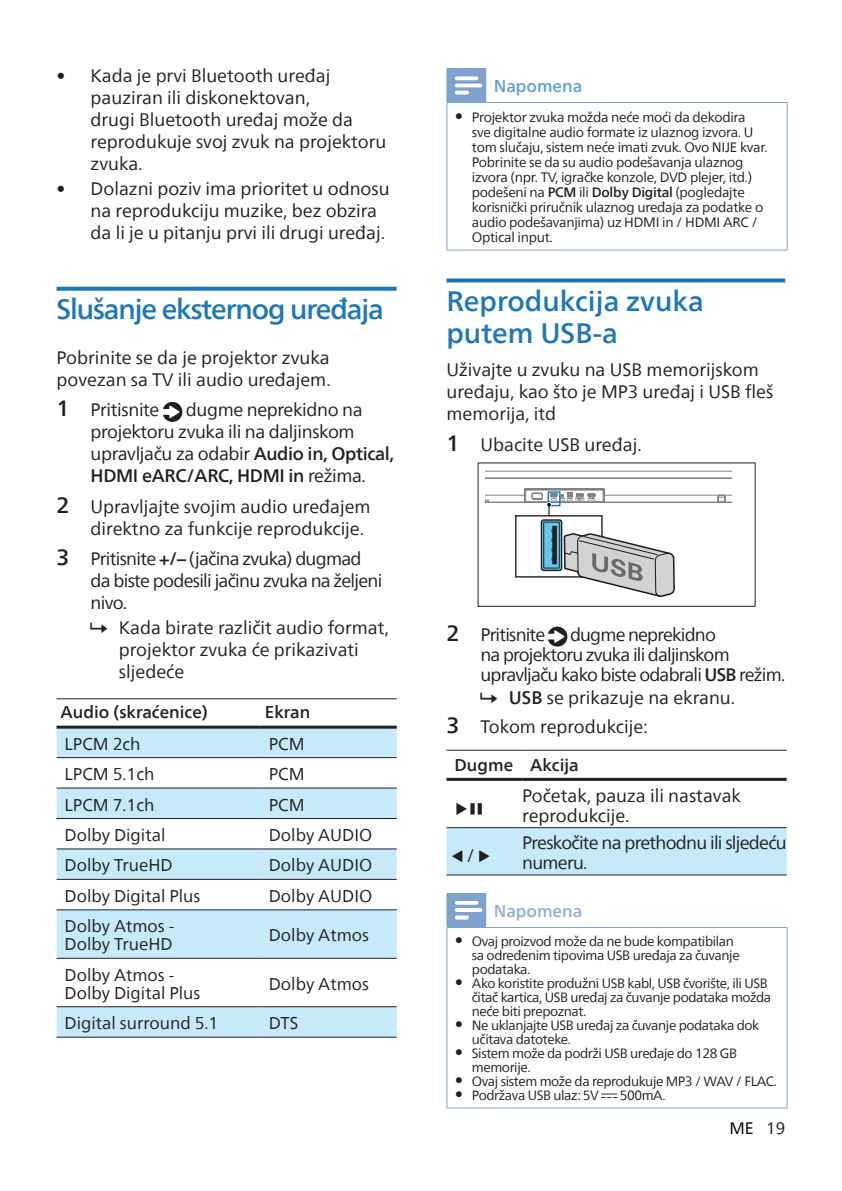
<style>
.page{position:relative;width:842px;height:1191px;background:#fff}
.page>*{position:absolute;margin:0;border:0;box-sizing:border-box;transform-origin:0 0}
.heading2{font:500 28px/32px "Neue Frutiger World";color:#1e78b6}
.heading2-2{font:500 28px "Neue Frutiger World";letter-spacing:-.03em;color:#1e78b6}
.Body_Text__0{font:18px/22px "Neue Frutiger World";color:#231f20}
.Body_Text__0-2{font:18px/22px "Neue Frutiger World";letter-spacing:-.02em;color:#231f20}
.Body_Text__0-3{font:18px/22px "Neue Frutiger World";letter-spacing:-.04em;color:#231f20}
.Body_Text__0-4{font:18px/20px "Neue Frutiger World";letter-spacing:-.045em;color:#231f20}
.dfutableheader_black{font:17px/18px "Neue Frutiger World";color:#231f20}
.dfutableheader_black-2{font:500 17px "Neue Frutiger World";color:#231f20}
.notes-caption-paragr{font:500 17px "Neue Frutiger World";color:#629fd5}
.notes-caption-paragr-2{font:500 17px "Neue Frutiger World";color:#92add4}
.t1{font:16.4px "Neue Frutiger World";color:#000}
.t2{font:13.6px/15px "Neue Frutiger World";letter-spacing:-.02em;color:#231f20}
.t3{font:13.4px/14px "Neue Frutiger World";letter-spacing:-.03em;color:#231f20}
.s1{font-weight:500}
.s2{font-weight:500;font-size:22px}
.s3{font-size:17px}
.s4{color:#231f20}
</style>
<div class="page">
<svg style="left:57px;top:287px;width:340px;height:4px"></svg>
<svg style="left:163px;top:402px;width:19px;height:20px"></svg>
<svg style="left:57px;top:728px;width:340px;height:308px;fill:#c6eafa"></svg>
<hr style="left:57px;top:757px;width:204px;height:1px;background:#231f20">
<hr style="left:261px;top:757px;width:136px;height:1px;background:#231f20">
<hr style="left:57px;top:787px;width:204px;height:1px;background:#231f20">
<hr style="left:261px;top:787px;width:136px;height:1px;background:#231f20">
<hr style="left:57px;top:818px;width:204px;height:1px;background:#231f20">
<hr style="left:261px;top:818px;width:136px;height:1px;background:#231f20">
<hr style="left:57px;top:848px;width:204px;height:1px;background:#231f20">
<hr style="left:261px;top:848px;width:136px;height:1px;background:#231f20">
<hr style="left:57px;top:879px;width:204px;height:1px;background:#231f20">
<hr style="left:261px;top:879px;width:136px;height:1px;background:#231f20">
<hr style="left:57px;top:909px;width:204px;height:1px;background:#231f20">
<hr style="left:261px;top:909px;width:136px;height:1px;background:#231f20">
<hr style="left:57px;top:957px;width:204px;height:1px;background:#231f20">
<hr style="left:261px;top:957px;width:136px;height:1px;background:#231f20">
<hr style="left:57px;top:1006px;width:204px;height:1px;background:#231f20">
<hr style="left:261px;top:1006px;width:136px;height:1px;background:#231f20">
<hr style="left:57px;top:1036px;width:204px;height:1px;background:#231f20">
<hr style="left:261px;top:1036px;width:136px;height:1px;background:#231f20">
<hr style="left:57px;top:698px;width:204px;height:1px;background:#231f20">
<hr style="left:261px;top:698px;width:136px;height:1px;background:#231f20">
<hr style="left:57px;top:725px;width:204px;height:3px;background:#231f20">
<hr style="left:261px;top:725px;width:136px;height:3px;background:#231f20">
<svg style="left:446px;top:278px;width:339px;height:4px"></svg>
<div style="left:447px;top:68px;width:39px;height:34px;background:#7fa1ce"></div>
<hr style="left:787px;top:103px;width:1px;height:147px;background:#7fa1ce">
<hr style="left:446px;top:69px;width:1px;height:33px;background:#7fa1ce">
<hr style="left:446px;top:68px;width:40px;height:1px;background:#7fa1ce">
<hr style="left:446px;top:102px;width:40px;height:1px;background:#7fa1ce">
<hr style="left:486px;top:102px;width:301px;height:1px;background:#7fa1ce">
<hr style="left:446px;top:103px;width:1px;height:147px;background:#7fa1ce">
<hr style="left:446px;top:250px;width:40px;height:1px;background:#7fa1ce">
<hr style="left:486px;top:250px;width:301px;height:1px;background:#7fa1ce">
<svg style="left:455px;top:76px;width:27px;height:18px"></svg>
<svg style="left:485px;top:462px;width:246px;height:145px"></svg>
<svg style="left:548px;top:626px;width:19px;height:20px"></svg>
<hr style="left:446px;top:749px;width:76px;height:1px;background:#231f20">
<hr style="left:522px;top:749px;width:265px;height:1px;background:#231f20">
<hr style="left:446px;top:778px;width:76px;height:3px;background:#231f20">
<hr style="left:522px;top:778px;width:265px;height:3px;background:#231f20">
<svg style="left:456px;top:803px;width:11px;height:12px"></svg>
<svg style="left:478px;top:803px;width:4px;height:11px"></svg>
<div style="left:470px;top:803px;width:5px;height:11px;background:#231f20"></div>
<svg style="left:446px;top:827px;width:341px;height:48px;background:#bfe1f1"></svg>
<div style="left:447px;top:893px;width:39px;height:34px;background:#7fa1ce"></div>
<hr style="left:787px;top:928px;width:1px;height:179px;background:#7fa1ce">
<hr style="left:446px;top:928px;width:1px;height:179px;background:#7fa1ce">
<hr style="left:446px;top:1107px;width:40px;height:1px;background:#7fa1ce">
<hr style="left:486px;top:1107px;width:301px;height:1px;background:#7fa1ce">
<hr style="left:486px;top:927px;width:301px;height:1px;background:#7fa1ce">
<svg style="left:455px;top:901px;width:27px;height:18px"></svg>
<svg style="left:601px;top:1093px;width:16px;height:6px"></svg>
<p class="Body_Text__0" style="left:91px;top:65px;width:297px;text-indent:-34px"><span class="s1">•</span> Kada je prvi Bluetooth uređaj pauziran ili diskonektovan,<br>drugi Bluetooth uređaj može da reprodukuje svoj zvuk na projektoru zvuka.</p>
<p class="Body_Text__0" style="left:91px;top:178px;width:301px;text-indent:-34px"><span class="s1">•</span> Dolazni poziv ima prioritet u odnosu na reprodukciju muzike, bez obzira da li je u pitanju prvi ili drugi uređaj.</p>
<p class="heading2-2" style="left:57px;top:286px;width:329px">Slušanje eksternog uređaja</p>
<p class="Body_Text__0" style="left:57px;top:347px;width:276px">Pobrinite se da je projektor zvuka povezan sa TV ili audio uređajem.</p>
<p class="Body_Text__0-2" style="left:57px;top:399px;width:104px"><span class="s2">1</span> Pritisnite</p>
<p class="Body_Text__0-2" style="left:91px;top:399px;width:305px;text-indent:95px">dugme neprekidno na projektoru zvuka ili na daljinskom upravljaču za odabir <span class="s1">Audio in, Optical,<br>HDMI eARC/ARC, HDMI in</span> režima.</p>
<p class="Body_Text__0" style="left:91px;top:496px;width:282px;text-indent:-34px"><span class="s2">2</span> Upravljajte svojim audio uređajem direktno za funkcije reprodukcije.</p>
<p class="Body_Text__0-3" style="left:91px;top:548px;width:293px;text-indent:-34px"><span class="s2">3</span> Pritisnite <span class="s1">+/–</span> (jačina zvuka) dugmad da biste podesili jačinu zvuka na željeni nivo.</p>
<p class="Body_Text__0" style="left:119px;top:617px;width:271px">Kada birate različit audio format, projektor zvuka će prikazivati sljedeće</p>
<p class="dfutableheader_black-2" style="left:61px;top:698px;width:149px">Audio (skraćenice)</p>
<p class="dfutableheader_black-2" style="left:265px;top:698px;width:47px">Ekran</p>
<p class="dfutableheader_black" style="left:65px;top:735px;width:78px">LPCM 2ch</p>
<p class="dfutableheader_black" style="left:269px;top:735px;width:37px">PCM</p>
<p class="dfutableheader_black" style="left:65px;top:765px;width:91px">LPCM 5.1ch</p>
<p class="dfutableheader_black" style="left:269px;top:765px;width:37px">PCM</p>
<p class="dfutableheader_black" style="left:65px;top:796px;width:91px">LPCM 7.1ch</p>
<p class="dfutableheader_black" style="left:269px;top:796px;width:37px">PCM</p>
<p class="dfutableheader_black" style="left:65px;top:826px;width:102px">Dolby Digital</p>
<p class="dfutableheader_black" style="left:269px;top:826px;width:105px">Dolby AUDIO</p>
<p class="dfutableheader_black" style="left:65px;top:856px;width:110px">Dolby TrueHD</p>
<p class="dfutableheader_black" style="left:269px;top:856px;width:105px">Dolby AUDIO</p>
<p class="dfutableheader_black" style="left:65px;top:887px;width:137px">Dolby Digital Plus</p>
<p class="dfutableheader_black" style="left:269px;top:887px;width:105px">Dolby AUDIO</p>
<p class="dfutableheader_black" style="left:65px;top:917px;width:111px">Dolby Atmos -<br>Dolby TrueHD</p>
<p class="dfutableheader_black" style="left:269px;top:926px;width:102px">Dolby Atmos</p>
<p class="dfutableheader_black" style="left:65px;top:966px;width:137px">Dolby Atmos -<br>Dolby Digital Plus</p>
<p class="dfutableheader_black" style="left:269px;top:975px;width:102px">Dolby Atmos</p>
<p class="dfutableheader_black" style="left:65px;top:1014px;width:155px">Digital surround 5.1</p>
<p class="dfutableheader_black" style="left:269px;top:1014px;width:31px">DTS</p>
<p class="notes-caption-paragr" style="left:494px;top:72px;width:90px">Napomena</p>
<p class="t2" style="left:472px;top:109px;width:297px;text-indent:-17px"><span class="s3">•</span> Projektor zvuka možda neće moći da dekodira sve digitalne audio formate iz ulaznog izvora. U tom slučaju, sistem neće imati zvuk. Ovo NIJE kvar.<br>Pobrinite se da su audio podešavanja ulaznog izvora (npr. TV, igračke konzole, DVD plejer, itd.) podešeni na <span class="s1">PCM</span> ili <span class="s1">Dolby Digital</span> (pogledajte korisnički priručnik ulaznog uređaja za podatke o audio podešavanjima) uz HDMI in / HDMI ARC / Optical input.</p>
<p class="heading2" style="left:446px;top:285px;width:259px">Reprodukcija zvuka putem USB-a</p>
<p class="Body_Text__0" style="left:446px;top:359px;width:328px">Uživajte u zvuku na USB memorijskom uređaju, kao što je MP3 uređaj i USB fleš memorija, itd</p>
<p class="Body_Text__0" style="left:446px;top:434px;width:197px"><span class="s2">1</span> Ubacite USB uređaj.</p>
<p class="Body_Text__0-4" style="left:446px;top:625px;width:100px"><span class="s2">2</span> Pritisnite</p>
<p class="Body_Text__0-4" style="left:480px;top:625px;width:306px;text-indent:89px">dugme neprekidno<br>na projektoru zvuka ili daljinskom upravljaču kako biste odabrali <span class="s1">USB</span> režim.</p>
<p class="Body_Text__0" style="left:509px;top:687px;width:228px"><span class="s1">USB</span> se prikazuje na ekranu.</p>
<p class="Body_Text__0" style="left:446px;top:715px;width:203px"><span class="s2">3</span> Tokom reprodukcije:</p>
<p class="dfutableheader_black-2" style="left:454px;top:751px;width:60px">Dugme</p>
<p class="dfutableheader_black-2" style="left:530px;top:751px;width:50px">Akcija</p>
<p class="Body_Text__0" style="left:522px;top:785px;width:220px;line-height:20px">Početak, pauza ili nastavak reprodukcije.</p>
<p class="Body_Text__0" style="left:467px;top:845px;width:10px">/</p>
<p class="Body_Text__0-3" style="left:522px;top:833px;width:266px;line-height:20px">Preskočite na prethodnu ili sljedeću numeru.</p>
<p class="notes-caption-paragr-2" style="left:494px;top:897px;width:90px">Napomena</p>
<p class="t3" style="left:472px;top:934px;width:269px;text-indent:-17px"><span class="s3">•</span> Ovaj proizvod može da ne bude kompatibilan sa određenim tipovima USB uređaja za čuvanje podataka.</p>
<p class="t3" style="left:472px;top:976px;width:301px;text-indent:-17px"><span class="s3">•</span> Ako koristite produžni USB kabl, USB čvorište, ili USB čitač kartica, USB uređaj za čuvanje podataka možda neće biti prepoznat.</p>
<p class="t3" style="left:472px;top:1018px;width:289px;text-indent:-17px"><span class="s3">•</span> Ne uklanjajte USB uređaj za čuvanje podataka dok učitava datoteke.</p>
<p class="t3" style="left:472px;top:1046px;width:267px;text-indent:-17px"><span class="s3">•</span> Sistem može da podrži USB uređaje do 128 GB memorije.</p>
<p class="t3" style="left:455px;top:1074px;width:323px"><span class="s3">•</span> Ovaj sistem može da reprodukuje MP3 / WAV / FLAC.</p>
<p class="t3" style="left:455px;top:1088px;width:145px"><span class="s3">•</span> Podržava USB ulaz: 5V</p>
<p class="t3" style="left:620px;top:1088px;width:47px">500mA.</p>
<p class="t1" style="left:729px;top:1115px;width:57px">ME <span class="s4">19</span></p>
</div>
